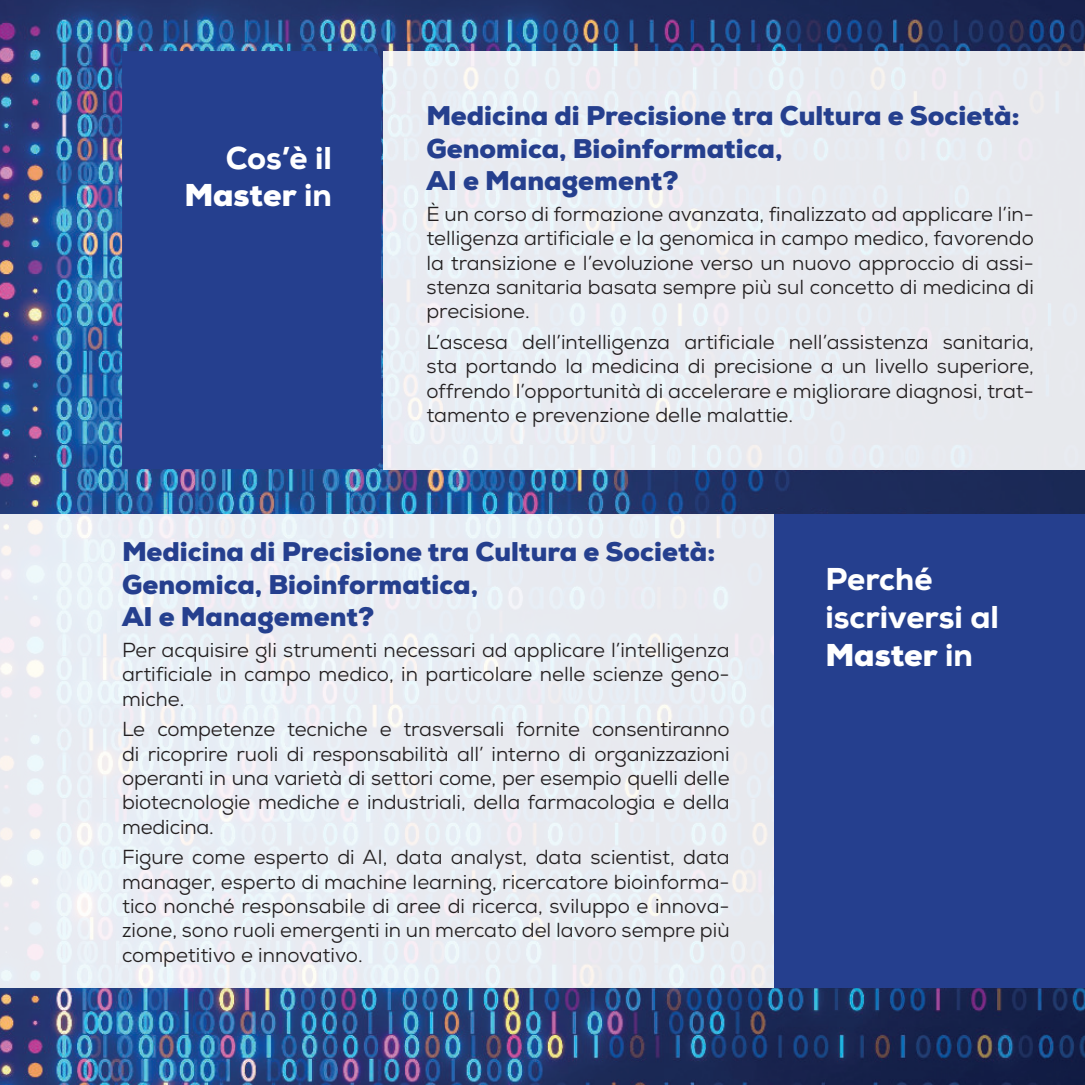
<style>
.page{position:relative;width:1085px;height:1085px;background:#fff}
.page>*{position:absolute;margin:0;border:0;box-sizing:border-box;transform-origin:0 0}
.t1{font:800 31.5px/37.8px "Nexa";color:#fff;text-align:right}
.t2{font:900 27px/32.4px "Nexa";color:#253f8e}
.t3{font:20.25px/24.3px "Nexa";color:#231f20;text-align:justify}
.s1{font-weight:900}
</style>
<div class="page">
<img style="left:0;top:0;width:1084px;height:1084px">
<div style="left:383px;top:51px;width:701px;height:418px;background:#e8eaf0"></div>
<div style="left:0;top:513px;width:774px;height:474px;background:linear-gradient(to right,#ebf0f6,#e8ebf1)"></div>
<div style="left:122px;top:51px;width:259px;height:418px;background:#253f8e"></div>
<div style="left:774px;top:513px;width:310px;height:474px;background:#253f8e"></div>
<h1 class="t1" style="left:184px;top:142px;width:149px">Cos’è il<br><span class="s1">Master</span> in</h1>
<h2 class="t2" style="left:426px;top:103px;width:595px">Medicina di Precisione tra Cultura e Società:<br>Genomica, Bioinformatica,<br>AI e Management?</h2>
<p class="t3" style="left:426px;top:203px;width:609px">È un corso di formazione avanzata, finalizzato ad applicare l’in&shy;telligenza artificiale e la genomica in campo medico, favorendo la transizione e l’evoluzione verso un nuovo approccio di assi&shy;stenza sanitaria basata sempre più sul concetto di medicina di precisione.</p>
<p class="t3" style="left:426px;top:330px;width:609px">L’ascesa dell’intelligenza artificiale nell’assistenza sanitaria, sta portando la medicina di precisione a un livello superiore, offrendo l’opportunità di accelerare e migliorare diagnosi, trat&shy;tamento e prevenzione delle malattie.</p>
<h2 class="t2" style="left:122px;top:539px;width:595px">Medicina di Precisione tra Cultura e Società:<br>Genomica, Bioinformatica,<br>AI e Management?</h2>
<p class="t3" style="left:122px;top:638px;width:609px">Per acquisire gli strumenti necessari ad applicare l’intelligenza artificiale in campo medico, in particolare nelle scienze geno&shy;miche.</p>
<p class="t3" style="left:122px;top:717px;width:609px">Le competenze tecniche e trasversali fornite consentiranno di ricoprire ruoli di responsabilità all’ interno di organizzazioni operanti in una varietà di settori come, per esempio quelli delle biotecnologie mediche e industriali, della farmacologia e della medicina.</p>
<p class="t3" style="left:122px;top:845px;width:609px">Figure come esperto di AI, data analyst, data scientist, data manager, esperto di machine learning, ricercatore bioinforma&shy;tico nonché responsabile di aree di ricerca, sviluppo e innova&shy;zione, sono ruoli emergenti in un mercato del lavoro sempre più competitivo e innovativo.</p>
<h1 class="t1" style="left:825px;top:563px;width:175px;text-align:left">Perché iscriversi al<br><span class="s1">Master</span> in</h1>
</div>
